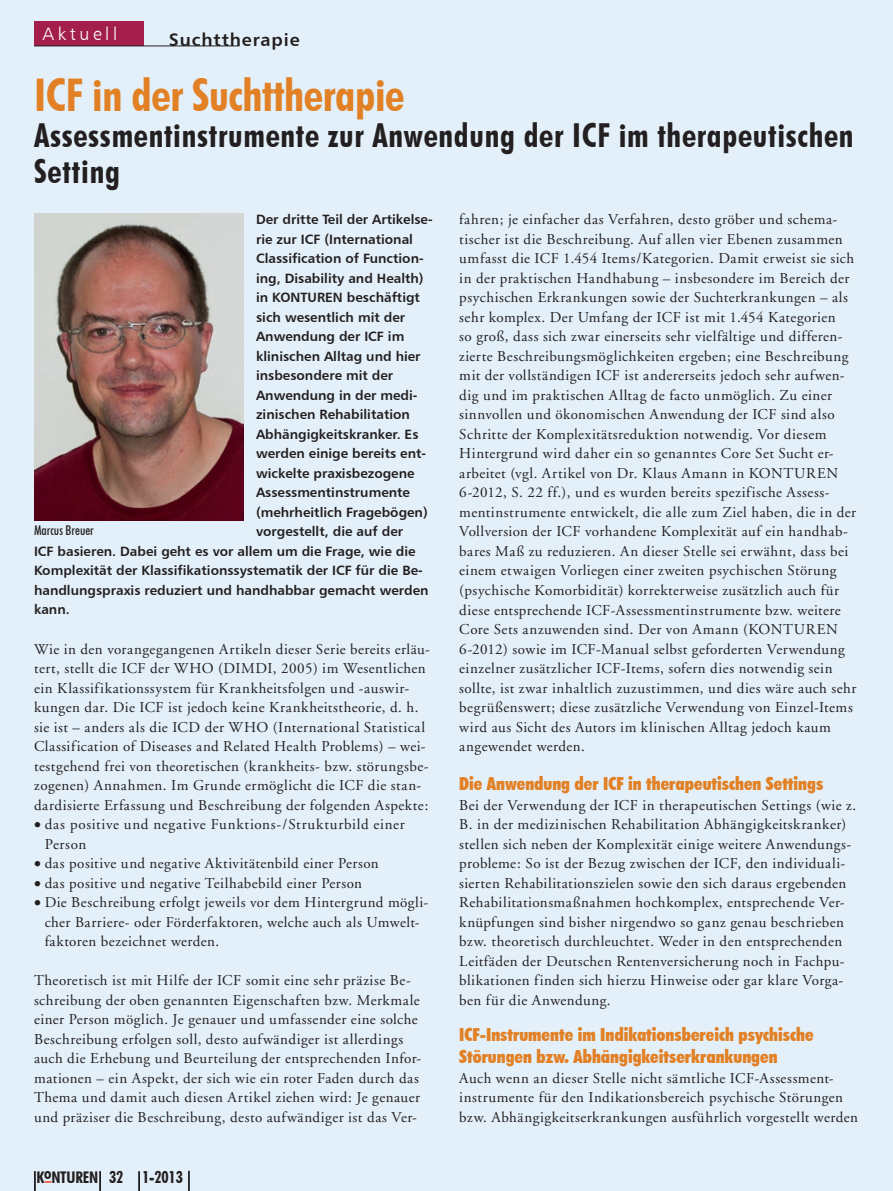
<style>
.page{position:relative;width:893px;height:1191px;background:#e3f0f9}
.page>*{position:absolute;margin:0;border:0;box-sizing:border-box;transform-origin:0 0}
.t1{font:700 condensed 45px "Futura BT";letter-spacing:-.01em;color:#e28025}
.t2{font:700 condensed 33px/36px "Futura BT";letter-spacing:.02em;color:#231f20}
.t3{font:900 condensed 18px/22.5px "Futura BT";color:#e28025}
.t4{font:18px "Humanist 777 BT Bold B";letter-spacing:.045em;color:#231f20}
.t5{font:18px "Humanist 777 BT Light B";letter-spacing:.2em;color:#fff}
.t6{font:700 condensed 16.05px "Futura BT";letter-spacing:-.01em;color:#231f20}
.t7{font:15px/19.5px "Adobe Garamond";letter-spacing:.03em;color:#231f20}
.t8{font:13.5px "Humanist 777 BT Bold B";color:#231f20}
.t9{font:500 condensed 13.5px "Futura BT";color:#231f20}
.s1{font-size:16.5px}
</style>
<div class="page">
<hr style="left:34px;top:1171px;width:2px;height:20px;background:#231f20">
<hr style="left:99px;top:1171px;width:2px;height:20px;background:#231f20">
<hr style="left:138px;top:1171px;width:2px;height:20px;background:#231f20">
<hr style="left:188px;top:1170px;width:2px;height:21px;background:#231f20">
<div style="left:34px;top:21px;width:109px;height:25px;background:#a31e4a"></div>
<hr style="left:34px;top:46px;width:205px;height:1px;background:#231f20">
<img style="left:34px;top:213px;width:209px;height:307px">
<p class="t5" style="left:43px;top:23px;width:76px">Aktuell</p>
<p class="t4" style="left:169px;top:28px;width:132px">Suchttherapie</p>
<h1 class="t1" style="left:34px;top:67px;width:372px">ICF in der Suchttherapie</h1>
<h2 class="t2" style="left:34px;top:117px;width:821px">Assessmentinstrumente zur Anwendung der ICF im therapeutischen<br>Setting</h2>
<p class="t8" style="left:256px;top:211px;width:178px">Der dritte Teil der Artikelse-</p>
<p class="t8" style="left:256px;top:231px;width:158px">rie zur ICF (International</p>
<p class="t8" style="left:256px;top:250px;width:169px">Classification of Function-</p>
<p class="t8" style="left:256px;top:270px;width:169px">ing, Disability and Health)</p>
<p class="t8" style="left:256px;top:289px;width:165px">in KONTUREN beschäftigt</p>
<p class="t8" style="left:256px;top:309px;width:151px">sich wesentlich mit der</p>
<p class="t8" style="left:256px;top:328px;width:150px">Anwendung der ICF im</p>
<p class="t8" style="left:256px;top:348px;width:166px">klinischen Alltag und hier</p>
<p class="t8" style="left:256px;top:367px;width:139px">insbesondere mit der</p>
<p class="t8" style="left:256px;top:386px;width:163px">Anwendung in der medi-</p>
<p class="t8" style="left:256px;top:406px;width:155px">zinischen Rehabilitation</p>
<p class="t8" style="left:256px;top:425px;width:164px">Abhängigkeitskranker. Es</p>
<p class="t8" style="left:256px;top:445px;width:171px">werden einige bereits ent-</p>
<p class="t8" style="left:256px;top:464px;width:160px">wickelte praxisbezogene</p>
<p class="t8" style="left:256px;top:484px;width:155px">Assessmentinstrumente</p>
<p class="t8" style="left:256px;top:503px;width:173px">(mehrheitlich Fragebögen)</p>
<p class="t8" style="left:256px;top:523px;width:149px">vorgestellt, die auf der</p>
<p class="t8" style="left:34px;top:542px;width:383px">ICF basieren. Dabei geht es vor allem um die Frage, wie die</p>
<p class="t8" style="left:34px;top:562px;width:390px">Komplexität der Klassifikationssystematik der ICF für die Be-</p>
<p class="t8" style="left:34px;top:581px;width:396px">handlungspraxis reduziert und handhabbar gemacht werden</p>
<p class="t8" style="left:34px;top:601px;width:37px">kann.</p>
<p class="t7" style="left:34px;top:639px;width:397px">Wie in den vorangegangenen Artikeln dieser Serie bereits erläu&shy;tert, stellt die ICF der WHO (DIMDI, 2005) im Wesentlichen ein Klassifikationssystem für Krankheitsfolgen und ‑auswir&shy;kungen dar. Die ICF ist jedoch keine Krankheitstheorie, d. h. sie ist – anders als die ICD der WHO (International Statistical Classification of Diseases and Related Health Problems) – wei&shy;testgehend frei von theoretischen (krankheits- bzw. störungsbe&shy;zogenen) Annahmen. Im Grunde ermöglicht die ICF die stan&shy;dardisierte Erfassung und Beschreibung der folgenden Aspekte:</p>
<p class="t7" style="left:45px;top:815px;width:362px;text-indent:-11px">• das positive und negative Funktions-/Strukturbild einer<br>Person</p>
<p class="t7" style="left:34px;top:854px;width:346px">• das positive und negative Aktivitätenbild einer Person</p>
<p class="t7" style="left:34px;top:873px;width:330px">• das positive und negative Teilhabebild einer Person</p>
<p class="t7" style="left:45px;top:893px;width:385px;text-indent:-11px">• Die Beschreibung erfolgt jeweils vor dem Hintergrund mögli&shy;cher Barriere- oder Förderfaktoren, welche auch als Umwelt&shy;faktoren bezeichnet werden.</p>
<p class="t7" style="left:34px;top:971px;width:389px">Theoretisch ist mit Hilfe der ICF somit eine sehr präzise Be&shy;schreibung der oben genannten Eigenschaften bzw. Merkmale einer Person möglich. Je genauer und umfassender eine solche Beschreibung erfolgen soll, desto aufwändiger ist allerdings auch die Erhebung und Beurteilung der entsprechenden Infor&shy;mationen – ein Aspekt, der sich wie ein roter Faden durch das Thema und damit auch diesen Artikel ziehen wird: Je genauer und präziser die Beschreibung, desto aufwändiger ist das Ver-</p>
<p class="t9" style="left:34px;top:522px;width:61px">Marcus Breuer</p>
<p class="t6" style="left:36px;top:1167px;width:148px">Ko<sub>–</sub>NTUREN <span class="s1">32 1-2013</span></p>
<p class="t7" style="left:459px;top:210px;width:399px">fahren; je einfacher das Verfahren, desto gröber und schema&shy;tischer ist die Beschreibung. Auf allen vier Ebenen zusammen umfasst die ICF 1.454 Items/Kategorien. Damit erweist sie sich in der praktischen Handhabung – insbesondere im Bereich der psychischen Erkrankungen sowie der Suchterkrankungen – als sehr komplex. Der Umfang der ICF ist mit 1.454 Kategorien<br>so groß, dass sich zwar einerseits sehr vielfältige und differen&shy;zierte Beschreibungsmöglichkeiten ergeben; eine Beschreibung mit der vollständigen ICF ist andererseits jedoch sehr aufwen&shy;dig und im praktischen Alltag de facto unmöglich. Zu einer sinnvollen und ökonomischen Anwendung der ICF sind also Schritte der Komplexitätsreduktion notwendig. Vor diesem Hintergrund wird daher ein so genanntes Core Set Sucht er&shy;arbeitet (vgl. Artikel von Dr. Klaus Amann in KONTUREN 6-2012, S. 22 ff.), und es wurden bereits spezifische Assess&shy;mentinstrumente entwickelt, die alle zum Ziel haben, die in der Vollversion der ICF vorhandene Komplexität auf ein handhab&shy;bares Maß zu reduzieren. An dieser Stelle sei erwähnt, dass bei einem etwaigen Vorliegen einer zweiten psychischen Störung (psychische Komorbidität) korrekterweise zusätzlich auch für diese entsprechende ICF-Assessmentinstrumente bzw. weitere Core Sets anzuwenden sind. Der von Amann (KONTUREN 6-2012) sowie im ICF-Manual selbst geforderten Verwendung einzelner zusätzlicher ICF-Items, sofern dies notwendig sein sollte, ist zwar inhaltlich zuzustimmen, und dies wäre auch sehr begrüßenswert; diese zusätzliche Verwendung von Einzel-Items wird aus Sicht des Autors im klinischen Alltag jedoch kaum angewendet werden.</p>
<p class="t3" style="left:459px;top:772px;width:366px">Die Anwendung der ICF in therapeutischen Settings</p>
<p class="t7" style="left:459px;top:795px;width:398px">Bei der Verwendung der ICF in therapeutischen Settings (wie z.<br>B. in der medizinischen Rehabilitation Abhängigkeitskranker) stellen sich neben der Komplexität einige weitere Anwendungs&shy;probleme: So ist der Bezug zwischen der ICF, den individuali&shy;sierten Rehabilitationszielen sowie den sich daraus ergebenden Rehabilitationsmaßnahmen hochkomplex, entsprechende Ver&shy;knüpfungen sind bisher nirgendwo so ganz genau beschrieben bzw. theoretisch durchleuchtet. Weder in den entsprechenden Leitfäden der Deutschen Rentenversicherung noch in Fachpu&shy;blikationen finden sich hierzu Hinweise oder gar klare Vorga&shy;ben für die Anwendung.</p>
<p class="t3" style="left:459px;top:1022px;width:356px">ICF-Instrumente im Indikationsbereich psychische<br>Störungen bzw. Abhängigkeitserkrankungen</p>
<p class="t7" style="left:459px;top:1068px;width:400px">Auch wenn an dieser Stelle nicht sämtliche ICF-Assessment&shy;instrumente für den Indikationsbereich psychische Störungen bzw. Abhängigkeitserkrankungen ausführlich vorgestellt werden</p>
</div>
